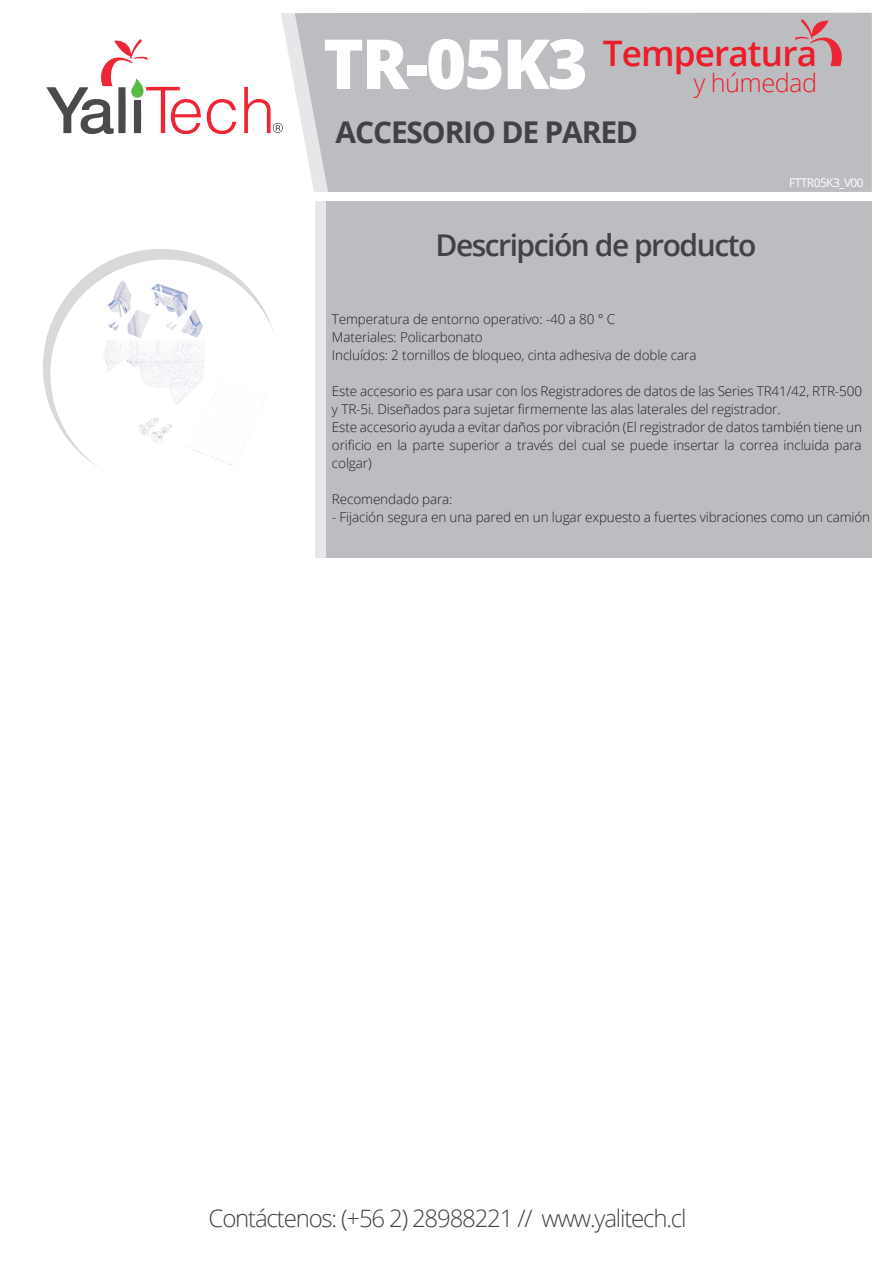
<style>
.page{position:relative;width:893px;height:1263px;background:#fff}
.page>*{position:absolute;margin:0;border:0;box-sizing:border-box;transform-origin:0 0}
.t1{font:800 69px "Open Sans";letter-spacing:-.03em;color:#fff}
.t2{font:600 35.1px "Open Sans";letter-spacing:-.025em;color:#ec1d29}
.t3{font:600 30px "Open Sans";letter-spacing:-.05em;color:#444145}
.t4{font:700 30px "Open Sans";letter-spacing:-.04em;color:#444145}
.t5{font:300 25.35px "Open Sans";letter-spacing:-.025em;color:#ec1d29}
.t6{font:300 24px "Open Sans";letter-spacing:-.05em;color:#444145}
.t7{font:300 13.5px/18px "Open Sans";letter-spacing:-.01em;color:#231f20}
.t8{font:12px "Open Sans";letter-spacing:-.05em;color:#fff}
</style>
<div class="page">
<div style="left:315px;top:201px;width:555px;height:357px;background:#e6e7e9"></div>
<div style="left:327px;top:201px;width:545px;height:357px;background:#bcbdc0"></div>
<svg style="left:281px;top:13px;width:14px;height:74px"></svg>
<div style="left:295px;top:13px;width:577px;height:179px;background:#bcbdc0"></div>
<div style="left:43px;top:249px;width:236px;height:236px;background:#dad9da;border-radius:50%"></div>
<svg style="left:50px;top:260px;width:229px;height:225px;fill:#fff"></svg>
<img style="left:95px;top:275px;width:172px;height:191px">
<svg style="left:207px;top:99px;width:29px;height:35px"></svg>
<svg style="left:46px;top:39px;width:155px;height:95px"></svg>
<svg style="left:244px;top:87px;width:39px;height:46px"></svg>
<svg style="left:795px;top:19px;width:47px;height:47px;background:#c69ba1"></svg>
<h1 class="t1" style="left:323px;top:11px;width:266px">TR-05K3</h1>
<h2 class="t2" style="left:603px;top:30px;width:216px">Temperatura</h2>
<h3 class="t5" style="left:694px;top:65px;width:125px">y húmedad</h3>
<h3 class="t4" style="left:336px;top:111px;width:304px">ACCESORIO DE PARED</h3>
<h3 class="t3" style="left:435px;top:224px;width:322px">Descripción de producto</h3>
<p class="t8" style="left:789px;top:175px;width:76px">FTTR05K3_V00</p>
<p class="t7" style="left:332px;top:309px;width:366px">Temperatura de entorno operativo: -40 a 80 ° C<br>Materiales: Policarbonato<br>Incluídos: 2 tornillos de bloqueo, cinta adhesiva de doble cara</p>
<p class="t7" style="left:332px;top:381px;width:532px">Este accesorio es para usar con los Registradores de datos de las Series TR41/42, RTR-500 y TR-5i. Diseñados para sujetar firmemente las alas laterales del registrador.<br>Este accesorio ayuda a evitar daños por vibración (El registrador de datos también tiene un orificio en la parte superior a través del cual se puede insertar la correa incluida para colgar)</p>
<p class="t7" style="left:332px;top:489px;width:122px">Recomendado para:</p>
<p class="t7" style="left:332px;top:507px;width:540px">- Fijación segura en una pared en un lugar expuesto a fuertes vibraciones como un camión</p>
<h3 class="t6" style="left:209px;top:1201px;width:479px">Contáctenos: (+56 2) 28988221 // www.yalitech.cl</h3>
</div>
